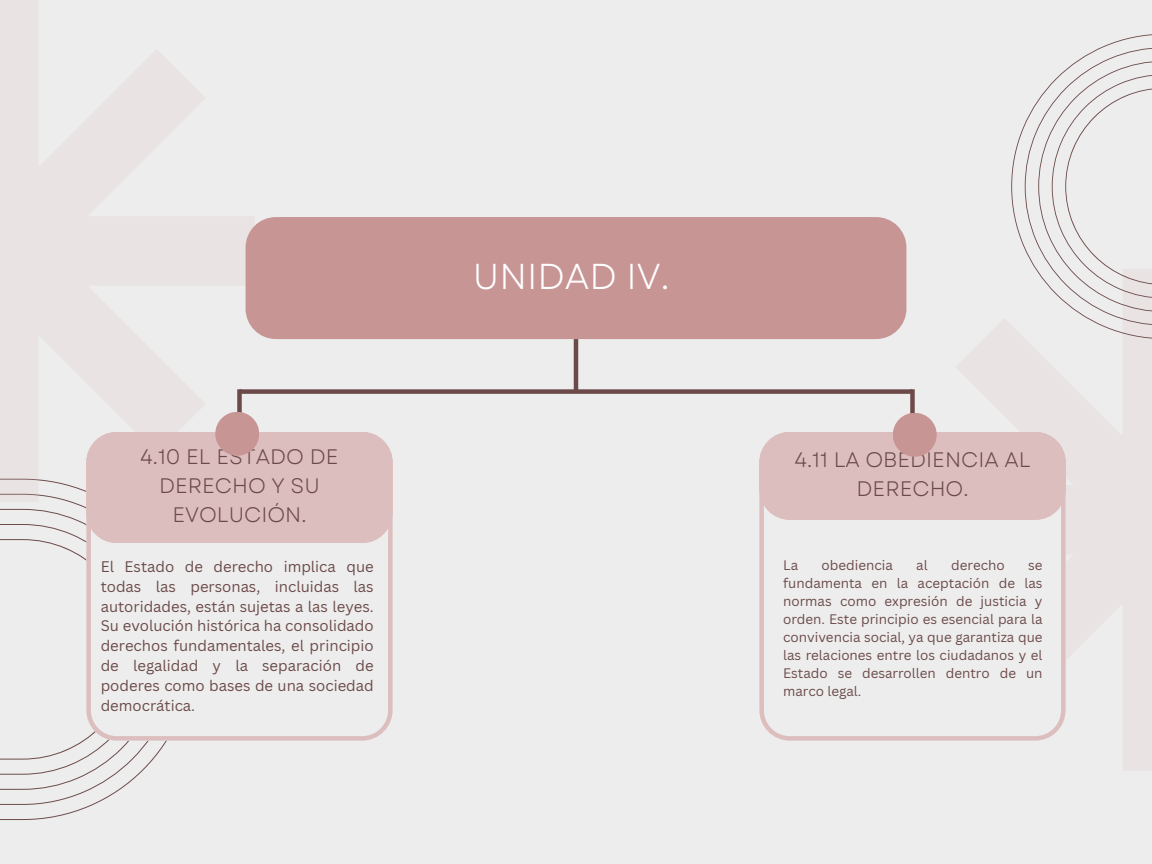
<style>
.page{position:relative;width:1152px;height:864px;background:#ededed}
.page>*{position:absolute;margin:0;border:0;box-sizing:border-box;transform-origin:0 0}
.t1{font:36px "Garet";color:#fff}
.t2{font:21px/29.2px "Garet";color:#6c4a4a;text-align:center}
.t3{font:14.85px/20px "Canva Sans";color:#6c4a4a;text-align:justify}
.t4{font:13.35px/17.9px "Canva Sans";color:#6c4a4a;text-align:justify}
</style>
<div class="page">
<svg style="left:0;top:790px;width:119px;height:15px"></svg>
<svg style="left:0;top:775px;width:138px;height:15px"></svg>
<div style="left:246px;top:217px;width:660px;height:122px;background:#c89595"></div>
<svg style="left:759px;top:520px;width:306px;height:220px"></svg>
<div style="left:240px;top:389px;width:672px;height:5px;background:#6c4a4a"></div>
<hr style="left:574px;top:339px;width:4px;height:53px;background:#6c4a4a">
<div style="left:237px;top:389px;width:5px;height:43px;background:#6c4a4a"></div>
<div style="left:910px;top:389px;width:5px;height:45px;background:#6c4a4a"></div>
<svg style="left:0;top:432px;width:392px;height:343px"></svg>
<div style="left:215px;top:412px;width:44px;height:44px;background:#c89595;border-radius:50%"></div>
<div style="left:759px;top:432px;width:306px;height:88px;background:#ddbebe"></div>
<div style="left:893px;top:413px;width:44px;height:44px;background:#c89595;border-radius:50%"></div>
<svg style="left:1011px;top:34px;width:141px;height:305px"></svg>
<svg style="left:1025px;top:47px;width:127px;height:279px"></svg>
<p class="t1" style="left:473px;top:251px;width:198px">UNIDAD IV.</p>
<p class="t2" style="left:140px;top:442px;width:200px">4.10 EL ESTADO DE<br>DERECHO Y SU<br>EVOLUCIÓN.</p>
<p class="t2" style="left:795px;top:445px;width:238px">4.11 LA OBEDIENCIA AL<br>DERECHO.</p>
<h1 class="t3" style="left:101px;top:556px;width:275px">El Estado de derecho implica que todas las personas, incluidas las autoridades, están sujetas a las leyes.<br>Su evolución histórica ha consolidado derechos fundamentales, el principio de legalidad y la separación de poderes como bases de una sociedad democrática.</h1>
<p class="t4" style="left:783px;top:556px;width:17px">La</p>
<p class="t4" style="left:822px;top:556px;width:73px">obediencia</p>
<p class="t4" style="left:916px;top:556px;width:13px">al</p>
<p class="t4" style="left:951px;top:556px;width:55px">derecho</p>
<p class="t4" style="left:783px;top:556px;width:261px;text-indent:245px">se fundamenta en la aceptación de las normas como expresión de justicia y orden. Este principio es esencial para la convivencia social, ya que garantiza que las relaciones entre los ciudadanos y el Estado se desarrollen dentro de un marco legal.</p>
</div>
